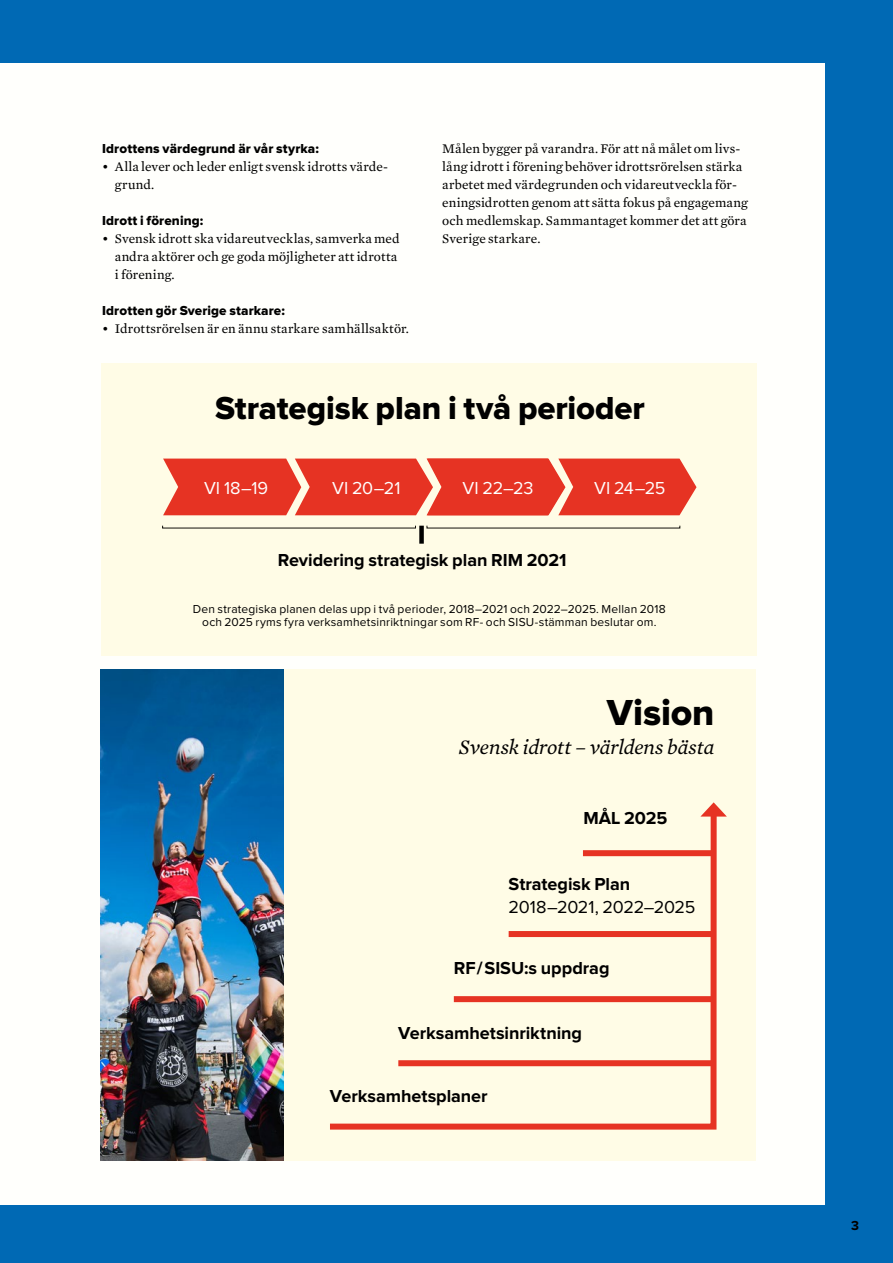
<style>
.page{position:relative;width:893px;height:1263px;background:#0069b4}
.page>*{position:absolute;margin:0;border:0;box-sizing:border-box;transform-origin:0 0}
.t1{font:37.5px "Proxima Nova Extrabld";letter-spacing:-.005em;color:#000}
.t2{font:33px "Proxima Nova Extrabld";color:#000}
.t3{font:italic 21px "Mercury Text G2";letter-spacing:-.01em;color:#000}
.t4{font:700 18px "Proxima Nova";letter-spacing:-.005em;color:#000}
.t5{font:18px "Proxima Nova";color:#fff}
.t6{font:18px "Proxima Nova";letter-spacing:-.02em;color:#000}
.t7{font:13.5px/18px "Mercury Text G2";letter-spacing:.005em;color:#000}
.t8{font:13.5px "Proxima Nova Extrabld";letter-spacing:.01em;color:#000}
.t9{font:700 13.5px "Proxima Nova";color:#000}
.t10{font:12px/13.5px "Proxima Nova";letter-spacing:.015em;color:#000;text-align:center}
</style>
<div class="page">
<div style="left:0;top:63px;width:825px;height:1141px;background:#fffffc"></div>
<div style="left:102px;top:363px;width:655px;height:293px;background:#fffce6"></div>
<svg style="left:163px;top:459px;width:533px;height:56px"></svg>
<div style="left:419px;top:526px;width:5px;height:18px;background:#000"></div>
<div style="left:283px;top:670px;width:472px;height:491px;background:#fffce6"></div>
<svg style="left:330px;top:816px;width:390px;height:314px"></svg>
<svg style="left:701px;top:802px;width:26px;height:14px"></svg>
<div style="left:398px;top:1060px;width:317px;height:6px;background:#e63323"></div>
<div style="left:509px;top:931px;width:206px;height:6px;background:#e63323"></div>
<div style="left:583px;top:850px;width:131px;height:6px;background:#e63323"></div>
<img style="left:101px;top:670px;width:182px;height:491px">
<div style="left:454px;top:996px;width:259px;height:6px;background:#e63323"></div>
<p class="t8" style="left:102px;top:142px;width:218px">Idrottens värdegrund är vår styrka:</p>
<p class="t7" style="left:115px;top:158px;width:275px;text-indent:-13px">• Alla lever och leder enligt svensk idrotts värde&shy;grund.</p>
<p class="t8" style="left:102px;top:214px;width:103px">Idrott i förening:</p>
<p class="t7" style="left:115px;top:230px;width:286px;text-indent:-13px">• Svensk idrott ska vidareutvecklas, samverka med andra aktörer och ge goda möjligheter att idrotta i förening.</p>
<p class="t8" style="left:102px;top:304px;width:184px">Idrotten gör Sverige starkare:</p>
<p class="t7" style="left:102px;top:320px;width:309px">• Idrottsrörelsen är en ännu starkare samhällsaktör.</p>
<p class="t7" style="left:442px;top:140px;width:307px">Målen bygger på varandra. För att nå målet om livs&shy;lång idrott i förening behöver idrottsrörelsen stärka arbetet med värdegrunden och vidareutveckla för&shy;eningsidrotten genom att sätta fokus på engagemang och medlemskap. Sammantaget kommer det att göra Sverige starkare.</p>
<h2 class="t2" style="left:215px;top:393px;width:431px">Strategisk plan i två perioder</h2>
<h3 class="t5" style="left:204px;top:480px;width:66px">VI 18–19</h3>
<h3 class="t5" style="left:332px;top:480px;width:70px">VI 20–21</h3>
<h3 class="t5" style="left:463px;top:480px;width:72px">VI 22–23</h3>
<h3 class="t5" style="left:594px;top:480px;width:73px">VI 24–25</h3>
<h3 class="t4" style="left:278px;top:552px;width:290px">Revidering strategisk plan RIM 2021</h3>
<p class="t10" style="left:193px;top:603px;width:474px">Den strategiska planen delas upp i två perioder, 2018–2021 och 2022–2025. Mellan 2018 och 2025 ryms fyra verksamhetsinriktningar som RF- och SISU-stämman beslutar om.</p>
<h1 class="t1" style="left:607px;top:696px;width:109px">Vision</h1>
<h3 class="t3" style="left:459px;top:734px;width:257px">Svensk idrott – världens bästa</h3>
<h3 class="t4" style="left:583px;top:810px;width:86px">MÅL 2025</h3>
<h3 class="t4" style="left:509px;top:876px;width:123px">Strategisk Plan</h3>
<h3 class="t6" style="left:509px;top:898px;width:188px">2018–2021, 2022–2025</h3>
<h3 class="t4" style="left:454px;top:959px;width:157px">RF / SISU:s uppdrag</h3>
<h3 class="t4" style="left:398px;top:1024px;width:185px">Verksamhetsinriktning</h3>
<h3 class="t4" style="left:330px;top:1088px;width:159px">Verksamhetsplaner</h3>
<p class="t9" style="left:851px;top:1219px;width:9px">3</p>
</div>
